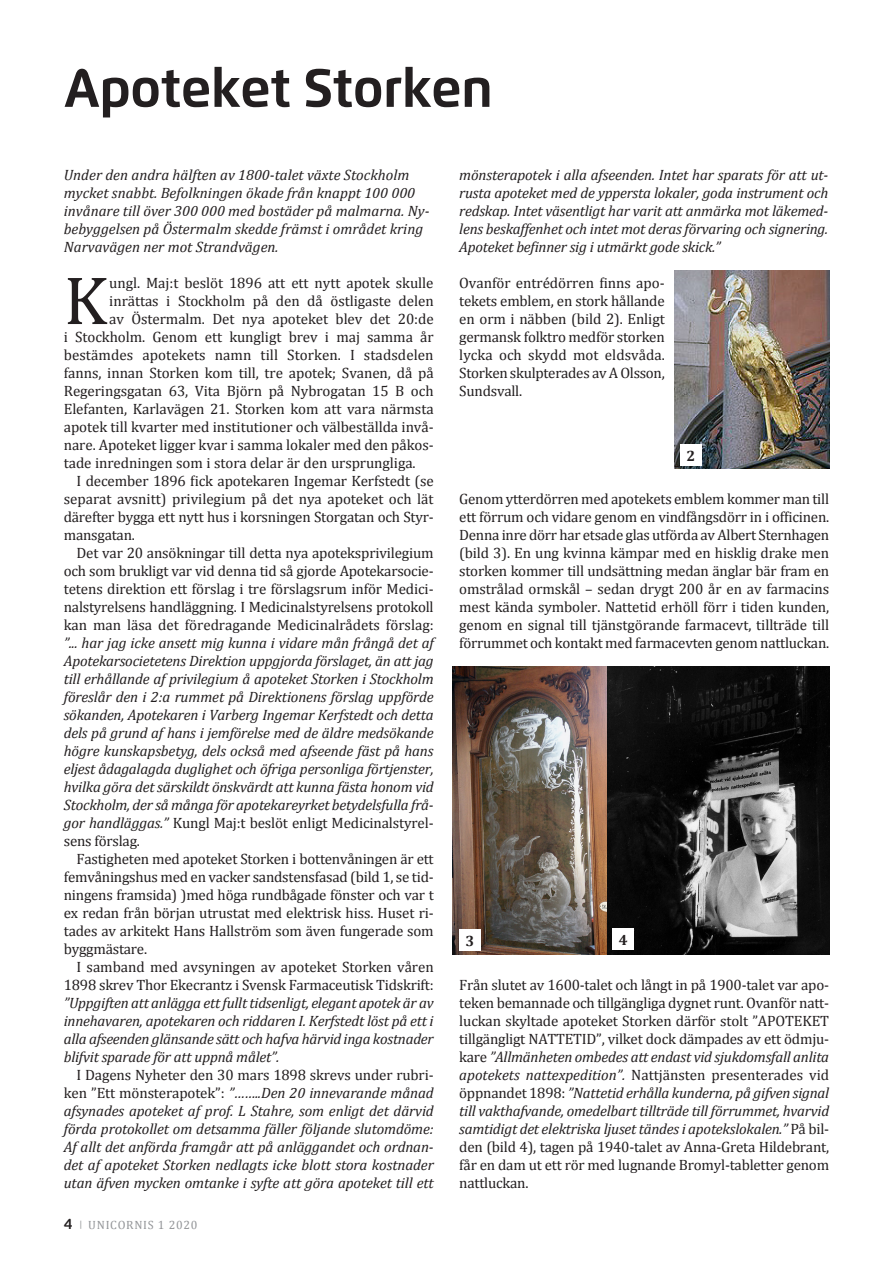
<style>
.page{position:relative;width:893px;height:1263px;background:#fff}
.page>*{position:absolute;margin:0;border:0;box-sizing:border-box;transform-origin:0 0}
.Bröd_utan_indrag_anf{font:69px "Cambria";color:#231f20}
.Rubrik{font:700 54px "Flexo";letter-spacing:-.015em;color:#231f20}
.Bröd_med_indrag{font:italic 15px/18px "Cambria";letter-spacing:-.015em;color:#231f20;text-align:justify}
.Bröd_utan_indrag{font:15px/18px "Cambria";letter-spacing:-.015em;color:#231f20;text-align:justify}
.Bröd_utan_indrag_anf-2{font:15px "Cambria";letter-spacing:-.005em;color:#231f20}
.Bröd_med_indrag-2{font:15px/18px "Cambria";letter-spacing:-.015em;color:#231f20;text-align:justify}
.Ingress{font:italic 15px/18px "Cambria";color:#231f20}
.Ingress-2{font:700 15px "Cambria";color:#231f20}
.t1{font:12px "Cambria";letter-spacing:.06em;color:#939598}
.s1{font-style:normal}
.s2{font-family:"Flexo";font-weight:600;font-size:15px;color:#231f20}
.s3{font-size:9px}
.s4{font-style:italic}
</style>
<div class="page">
<img style="left:675px;top:270px;width:154px;height:198px">
<div style="left:680px;top:445px;width:22px;height:21px;background:#fff"></div>
<img style="left:453px;top:666px;width:376px;height:288px">
<div style="left:459px;top:930px;width:21px;height:21px;background:#fff"></div>
<div style="left:613px;top:928px;width:21px;height:22px;background:#fff"></div>
<p class="Rubrik" style="left:64px;top:55px;width:431px">Apoteket Storken</p>
<p class="Ingress" style="left:64px;top:165px;width:367px">Under den andra hälften av 1800-talet växte Stockholm mycket snabbt. Befolkningen ökade från knappt 100 000 invånare till över 300 000 med bostäder på malmarna. Ny&shy;bebyggelsen på Östermalm skedde främst i området kring Narvavägen ner mot Strandvägen.</p>
<p class="Bröd_utan_indrag_anf" style="left:64px;top:260px;width:45px">K</p>
<p class="Bröd_utan_indrag_anf-2" style="left:109px;top:274px;width:326px">ungl. Maj:t beslöt 1896 att ett nytt apotek skulle</p>
<p class="Bröd_utan_indrag_anf-2" style="left:109px;top:292px;width:326px">inrättas i Stockholm på den då östligaste delen</p>
<p class="Bröd_utan_indrag_anf-2" style="left:109px;top:310px;width:326px">av Östermalm. Det nya apoteket blev det 20:de</p>
<p class="Bröd_utan_indrag_anf-2" style="left:64px;top:328px;width:371px">i Stockholm. Genom ett kungligt brev i maj samma år</p>
<p class="Bröd_utan_indrag_anf-2" style="left:64px;top:346px;width:371px">bestämdes apotekets namn till Storken. I stadsdelen</p>
<p class="Bröd_utan_indrag_anf-2" style="left:64px;top:364px;width:371px">fanns, innan Storken kom till, tre apotek; Svanen, då på</p>
<p class="Bröd_utan_indrag_anf-2" style="left:64px;top:382px;width:371px">Regeringsgatan 63, Vita Björn på Nybrogatan 15 B och</p>
<p class="Bröd_utan_indrag_anf-2" style="left:64px;top:400px;width:371px">Elefanten, Karlavägen 21. Storken kom att vara närmsta</p>
<p class="Bröd_utan_indrag_anf-2" style="left:64px;top:418px;width:371px">apotek till kvarter med institutioner och välbeställda invå-</p>
<p class="Bröd_utan_indrag_anf-2" style="left:64px;top:436px;width:371px">nare. Apoteket ligger kvar i samma lokaler med den påkos-</p>
<p class="Bröd_utan_indrag_anf-2" style="left:64px;top:454px;width:353px">tade inredningen som i stora delar är den ursprungliga.</p>
<p class="Bröd_med_indrag-2" style="left:64px;top:472px;width:371px;text-indent:13px">I december 1896 fick apotekaren Ingemar Kerfstedt (se separat avsnitt) privilegium på det nya apoteket och lät därefter bygga ett nytt hus i korsningen Storgatan och Styr&shy;mansgatan.</p>
<p class="Bröd_med_indrag" style="left:64px;top:543px;width:372px;text-indent:13px"><span class="s1">Det var 20 ansökningar till detta nya apoteksprivilegium och som brukligt var vid denna tid så gjorde Apotekarsocie&shy;tetens direktion ett förslag i tre förslagsrum inför Medici&shy;nalstyrelsens handläggning. I Medicinalstyrelsens protokoll kan man läsa det föredragande Medicinalrådets förslag: </span>”... har jag icke ansett mig kunna i vidare mån frångå det af Apotekarsocietetens Direktion uppgjorda förslaget, än att jag till erhållande af privilegium å apoteket Storken i Stockholm föreslår den i 2:a rummet på Direktionens förslag uppförde sökanden, Apotekaren i Varberg Ingemar Kerfstedt och detta dels på grund af hans i jemförelse med de äldre medsökande högre kunskapsbetyg, dels också med afseende fäst på hans eljest ådagalagda duglighet och öfriga personliga förtjenster, hvilka göra det särskildt önskvärdt att kunna fästa honom vid Stockholm, der så många för apotekareyrket betydelsfulla frå&shy;gor handläggas.” <span class="s1">Kungl Maj:t beslöt enligt Medicinalstyrel&shy;sens förslag.</span></p>
<p class="Bröd_med_indrag-2" style="left:64px;top:850px;width:371px;text-indent:13px">Fastigheten med apoteket Storken i bottenvåningen är ett femvåningshus med en vacker sandstensfasad (bild 1, se tid&shy;ningens framsida) )med höga rundbågade fönster och var t ex redan från början utrustat med elektrisk hiss. Huset ri&shy;tades av arkitekt Hans Hallström som även fungerade som byggmästare.</p>
<p class="Bröd_med_indrag" style="left:64px;top:957px;width:371px;text-indent:13px"><span class="s1">I samband med avsyningen av apoteket Storken våren 1898 skrev Thor Ekecrantz i Svensk Farmaceutisk Tidskrift: </span>”Uppgiften att anlägga ett fullt tidsenligt, elegant apotek är av innehavaren, apotekaren och riddaren I. Kerfstedt löst på ett i alla afseenden glänsande sätt och hafva härvid inga kostnader blifvit sparade för att uppnå målet”.</p>
<p class="Bröd_med_indrag" style="left:64px;top:1065px;width:372px;text-indent:13px"><span class="s1">I Dagens Nyheter den 30 mars 1898 skrevs under rubri&shy;ken ”Ett mönsterapotek”:</span> ”……..Den 20 innevarande månad afsynades apoteket af prof. L Stahre, som enligt det därvid förda protokollet om detsamma fäller följande slutomdöme:<br>Af allt det anförda framgår att på anläggandet och ordnan&shy;det af apoteket Storken nedlagts icke blott stora kostnader utan äfven mycken omtanke i syfte att göra apoteket till ett</p>
<p class="t1" style="left:64px;top:1218px;width:135px"><span class="s2">4</span> <span class="s3">|</span> UNICORNIS 1 2020</p>
<p class="Bröd_med_indrag" style="left:459px;top:165px;width:371px">mönsterapotek i alla afseenden. Intet har sparats för att ut&shy;rusta apoteket med de yppersta lokaler, goda instrument och redskap. Intet väsentligt har varit att anmärka mot läkemed&shy;lens beskaffenhet och intet mot deras förvaring och signering.<br>Apoteket befinner sig i utmärkt gode skick.”</p>
<p class="Bröd_utan_indrag" style="left:459px;top:274px;width:207px">Ovanför entrédörren finns apo&shy;tekets emblem, en stork hållande en orm i näbben (bild 2). Enligt germansk folktro medför storken lycka och skydd mot eldsvåda.<br>Storken skulpterades av A Olsson, Sundsvall.</p>
<p class="Ingress-2" style="left:687px;top:446px;width:10px">2</p>
<p class="Bröd_utan_indrag" style="left:459px;top:490px;width:371px">Genom ytterdörren med apotekets emblem kommer man till ett förrum och vidare genom en vindfångsdörr in i officinen.<br>Denna inre dörr har etsade glas utförda av Albert Sternhagen (bild 3). En ung kvinna kämpar med en hisklig drake men storken kommer till undsättning medan änglar bär fram en omstrålad ormskål – sedan drygt 200 år en av farmacins mest kända symboler. Nattetid erhöll förr i tiden kunden, genom en signal till tjänstgörande farmacevt, tillträde till förrummet och kontakt med farmacevten genom nattluckan.</p>
<p class="Ingress-2" style="left:465px;top:930px;width:10px">3</p>
<p class="Ingress-2" style="left:619px;top:929px;width:10px">4</p>
<p class="Bröd_utan_indrag" style="left:459px;top:976px;width:371px">Från slutet av 1600-talet och långt in på 1900-talet var apo&shy;teken bemannade och tillgängliga dygnet runt. Ovanför natt&shy;luckan skyltade apoteket Storken därför stolt ”APOTEKET tillgängligt NATTETID”, vilket dock dämpades av ett ödmju&shy;kare <span class="s4">”Allmänheten ombedes att endast vid sjukdomsfall anlita apotekets nattexpedition”.</span> Nattjänsten presenterades vid öppnandet 1898: <span class="s4">”Nattetid erhålla kunderna, på gifven signal till vakthafvande, omedelbart tillträde till förrummet, hvarvid samtidigt det elektriska ljuset tändes i apotekslokalen.”</span> På bil&shy;den (bild 4), tagen på 1940-talet av Anna-Greta Hildebrant, får en dam ut ett rör med lugnande Bromyl-tabletter genom nattluckan.</p>
</div>
